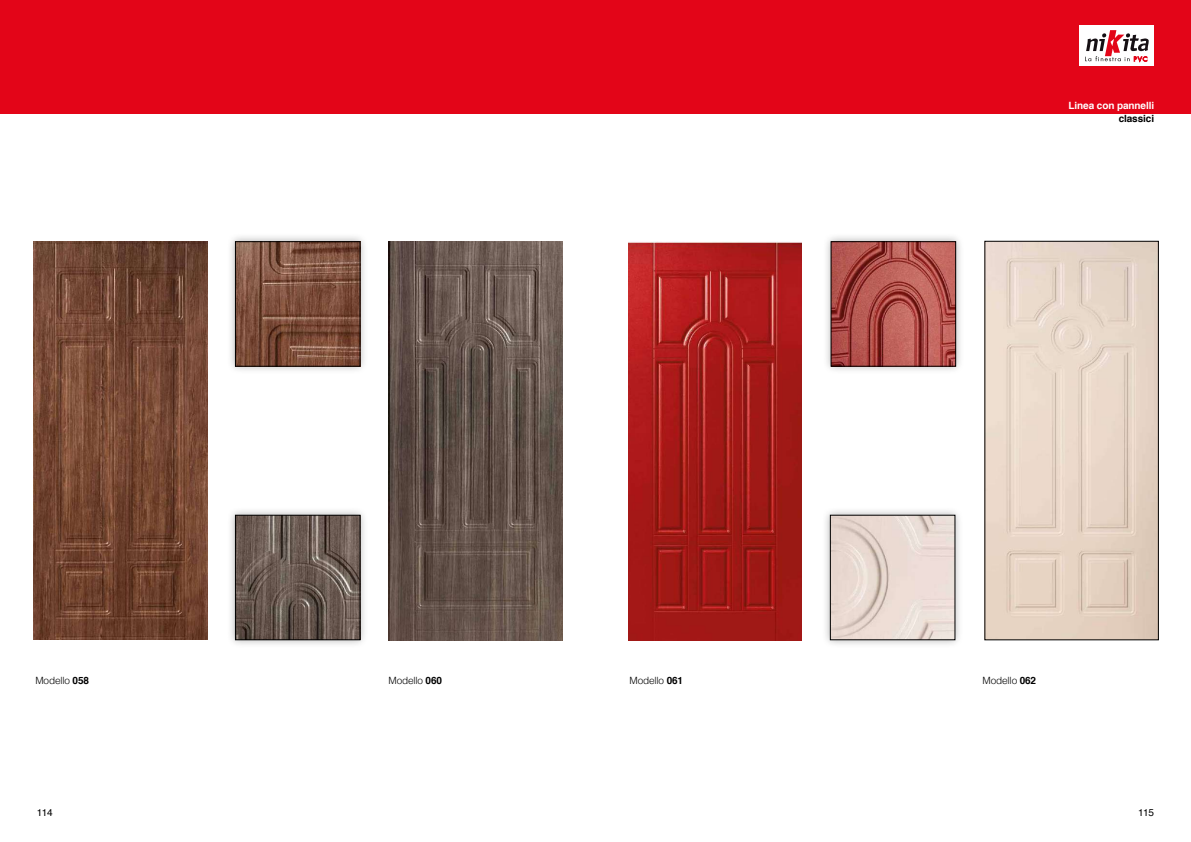
<style>
.page{position:relative;width:1191px;height:842px;background:#fff}
.page>*{position:absolute;margin:0;border:0;box-sizing:border-box;transform-origin:0 0}
.t1{font:300 10px "Helvetica";letter-spacing:-.015em;color:#000}
.t2{font:700 10px "Helvetica";letter-spacing:-.01em;color:#fff}
.t3{font:700 10px "Helvetica";letter-spacing:-.01em;color:#000}
.t4{font:10px "Helvetica";letter-spacing:-.035em;color:#000}
.s1{font-weight:700}
</style>
<div class="page">
<img style="left:33px;top:241px;width:174px;height:399px">
<img style="left:388px;top:242px;width:174px;height:398px">
<img style="left:628px;top:242px;width:174px;height:398px">
<img style="left:986px;top:243px;width:170px;height:395px">
<div style="left:227px;top:507px;width:141px;height:141px;background:#000;opacity:.3"></div>
<img style="left:237px;top:517px;width:121px;height:121px">
<div style="left:235px;top:515px;width:125px;height:125px;border:1px solid #000"></div>
<div style="left:227px;top:233px;width:141px;height:142px;background:#000;opacity:.3"></div>
<img style="left:237px;top:244px;width:121px;height:120px">
<div style="left:235px;top:242px;width:125px;height:124px;border:1px solid #000"></div>
<div style="left:822px;top:507px;width:141px;height:141px;background:#000;opacity:.3"></div>
<img style="left:832px;top:517px;width:121px;height:121px">
<div style="left:822px;top:233px;width:142px;height:142px;background:#000;opacity:.3"></div>
<img style="left:833px;top:244px;width:120px;height:120px">
<div style="left:0;top:0;width:1191px;height:114px;background:#e30518"></div>
<div style="left:1079px;top:26px;width:75px;height:40px;background:#fff"></div>
<svg style="left:1085px;top:25px;width:64px;height:38px"></svg>
<p class="t2" style="left:1068px;top:98px;width:87px">Linea con pannelli</p>
<p class="t3" style="left:1118px;top:111px;width:37px">classici</p>
<p class="t1" style="left:35px;top:672px;width:55px">Modello <span class="s1">058</span></p>
<p class="t1" style="left:388px;top:672px;width:55px">Modello <span class="s1">060</span></p>
<p class="t1" style="left:629px;top:672px;width:55px">Modello <span class="s1">061</span></p>
<p class="t1" style="left:982px;top:672px;width:55px">Modello <span class="s1">062</span></p>
<p class="t4" style="left:37px;top:805px;width:17px">114</p>
<p class="t4" style="left:1138px;top:805px;width:17px">115</p>
</div>
